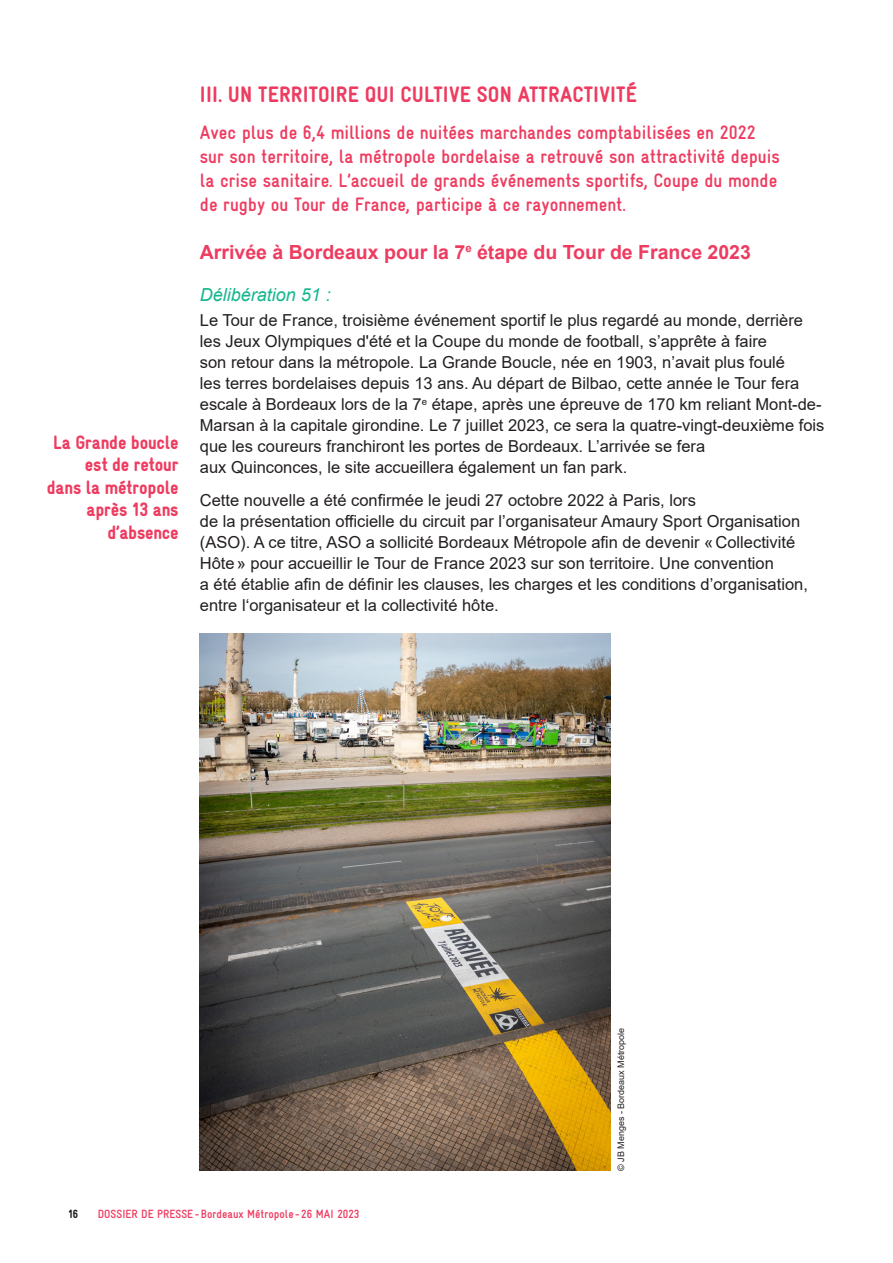
<style>
.page{position:relative;width:893px;height:1263px;background:#fff}
.page>*{position:absolute;margin:0;border:0;box-sizing:border-box;transform-origin:0 0}
.Titre_1{font:900 22.5px "Gravur Condensed Pro";letter-spacing:.01em;color:#ee3b60}
.Titre_2{font:700 19.5px/24px "Gravur Condensed Pro";color:#ee3b60}
.Exergue{font:900 19.5px/22.5px "Gravur Condensed Pro";letter-spacing:-.01em;color:#ee3b60;text-align:right}
.Titre_3{font:700 19.5px "Arial";color:#ee3b60}
.Délibération{font:italic 18px "Arial";color:#15b68d}
.Texte_courant{font:16.5px/21px "Arial";color:#231f20}
.t1{font:700 12px "Gravur Condensed Pro";color:#ee3b60}
.t2{font:900 12px "Gravur Condensed Pro";color:#231f20}
.Légende{font:9px "Arial";color:#231f20}
</style>
<div class="page">
<img style="left:200px;top:634px;width:410px;height:537px">
<p class="Exergue" style="left:47px;top:431px;width:133px">La Grande boucle est de retour dans la métropole après 13 ans d’absence</p>
<p class="Titre_1" style="left:200px;top:82px;width:438px">III. UN TERRITOIRE QUI CULTIVE SON ATTRACTIVITÉ</p>
<p class="Titre_2" style="left:200px;top:120px;width:581px">Avec plus de 6,4 millions de nuitées marchandes comptabilisées en 2022 sur son territoire, la métropole bordelaise a retrouvé son attractivité depuis la crise sanitaire. L’accueil de grands événements sportifs, Coupe du monde de rugby ou Tour de France, participe à ce rayonnement.</p>
<p class="Titre_3" style="left:200px;top:238px;width:553px">Arrivée à Bordeaux pour la 7<sup>e</sup> étape du Tour de France 2023</p>
<p class="Délibération" style="left:200px;top:283px;width:133px">Délibération 51 :</p>
<p class="Texte_courant" style="left:200px;top:310px;width:626px">Le Tour de France, troisième événement sportif le plus regardé au monde, derrière les Jeux Olympiques d'été et la Coupe du monde de football, s’apprête à faire<br>son retour dans la métropole. La Grande Boucle, née en 1903, n’avait plus foulé<br>les terres bordelaises depuis 13 ans. Au départ de Bilbao, cette année le Tour fera escale à Bordeaux lors de la 7<sup>e</sup> étape, après une épreuve de 170 km reliant Mont-de-Marsan à la capitale girondine. Le 7 juillet 2023, ce sera la quatre-vingt-deuxième fois que les coureurs franchiront les portes de Bordeaux. L’arrivée se fera<br>aux Quinconces, le site accueillera également un fan park.</p>
<p class="Texte_courant" style="left:200px;top:490px;width:610px">Cette nouvelle a été confirmée le jeudi 27 octobre 2022 à Paris, lors<br>de la présentation officielle du circuit par l’organisateur Amaury Sport Organisation (ASO). A ce titre, ASO a sollicité Bordeaux Métropole afin de devenir «Collectivité Hôte» pour accueillir le Tour de France 2023 sur son territoire. Une convention<br>a été établie afin de définir les clauses, les charges et les conditions d’organisation, entre l‘organisateur et la collectivité hôte.</p>
<p class="Légende" style="left:615px;top:1171px;width:145px;rotate:-90deg">© JB Menges - Bordeaux Métropole</p>
<p class="t2" style="left:68px;top:1208px;width:12px">16</p>
<p class="t1" style="left:98px;top:1208px;width:263px">DOSSIER DE PRESSE-Bordeaux Métropole - 26 MAI 2023</p>
</div>
